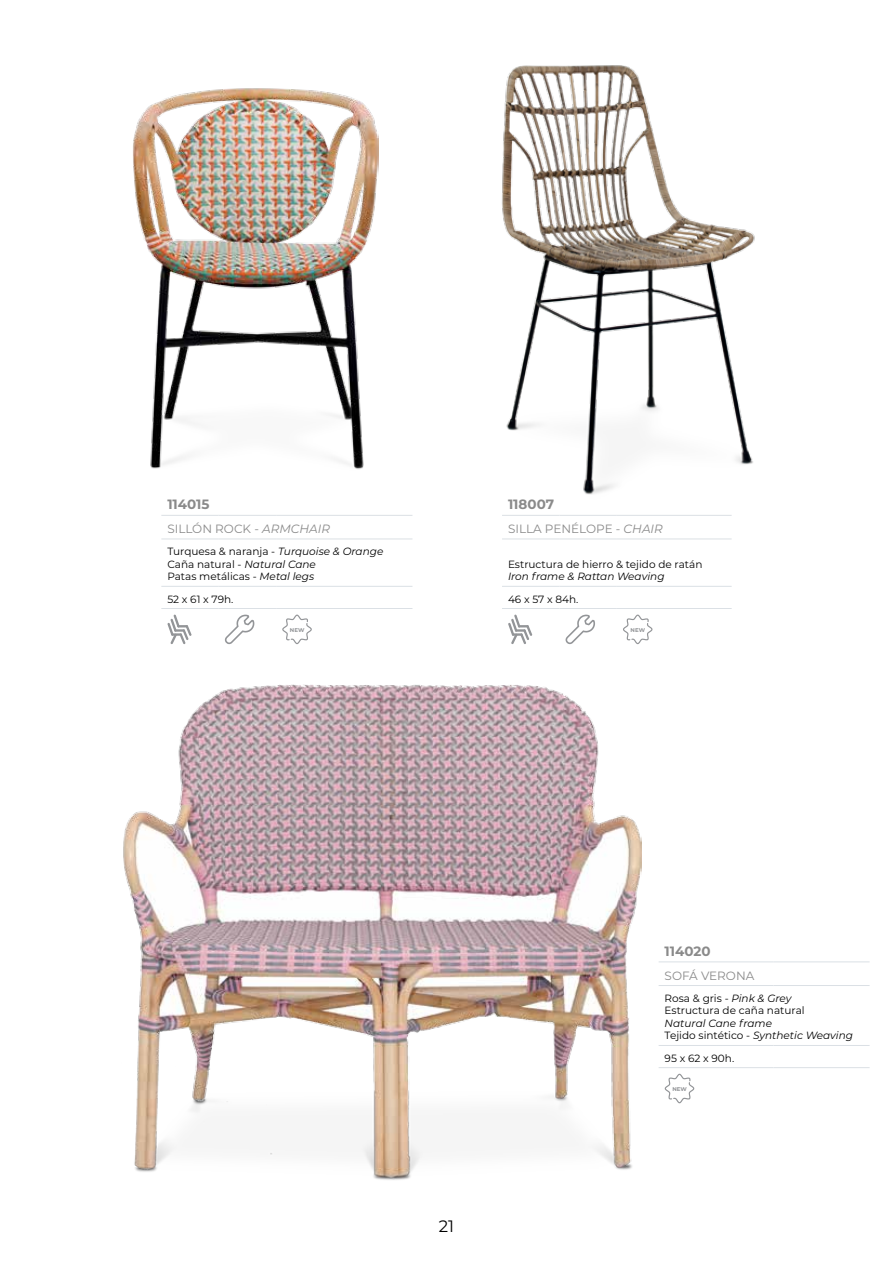
<style>
.page{position:relative;width:893px;height:1263px;background:#fff}
.page>*{position:absolute;margin:0;border:0;box-sizing:border-box;transform-origin:0 0}
.t1{font:16.5px "Montserrat";color:#000}
.t2{font:700 13.5px "Montserrat";color:#8a8a8a}
.t3{font:12px "Montserrat";color:#8a8a8a}
.t4{font:10.5px/12.6px "Montserrat";color:#000}
.t5{font:italic 10.5px/12.6px "Montserrat";color:#000}
.t6{font:700 5.55px "Montserrat";letter-spacing:-.005em;color:#939598}
.s1{font-style:italic}
.s2{font-style:normal}
</style>
<div class="page">
<hr style="left:161px;top:515px;width:58px;height:1px;background:#dbe0e5">
<hr style="left:219px;top:515px;width:57px;height:1px;background:#dbe0e5">
<hr style="left:276px;top:515px;width:136px;height:1px;background:#dbe0e5">
<hr style="left:161px;top:539px;width:58px;height:1px;background:#dbe0e5">
<hr style="left:219px;top:539px;width:57px;height:1px;background:#dbe0e5">
<hr style="left:276px;top:539px;width:136px;height:1px;background:#dbe0e5">
<hr style="left:161px;top:586px;width:58px;height:1px;background:#dbe0e5">
<hr style="left:219px;top:586px;width:57px;height:1px;background:#dbe0e5">
<hr style="left:276px;top:586px;width:136px;height:1px;background:#dbe0e5">
<hr style="left:161px;top:608px;width:58px;height:1px;background:#dbe0e5">
<hr style="left:219px;top:608px;width:57px;height:1px;background:#dbe0e5">
<hr style="left:276px;top:608px;width:136px;height:1px;background:#dbe0e5">
<svg style="left:167px;top:614px;width:25px;height:30px"></svg>
<svg style="left:225px;top:614px;width:29px;height:30px"></svg>
<svg style="left:282px;top:614px;width:30px;height:30px"></svg>
<img style="left:133px;top:88px;width:245px;height:381px">
<img style="left:123px;top:685px;width:518px;height:495px">
<hr style="left:659px;top:962px;width:57px;height:1px;background:#dbe0e5">
<hr style="left:716px;top:962px;width:57px;height:1px;background:#dbe0e5">
<hr style="left:773px;top:962px;width:97px;height:1px;background:#dbe0e5">
<hr style="left:659px;top:985px;width:57px;height:1px;background:#dbe0e5">
<hr style="left:716px;top:985px;width:57px;height:1px;background:#dbe0e5">
<hr style="left:773px;top:985px;width:97px;height:1px;background:#dbe0e5">
<hr style="left:659px;top:1045px;width:57px;height:1px;background:#dbe0e5">
<hr style="left:716px;top:1045px;width:57px;height:1px;background:#dbe0e5">
<hr style="left:773px;top:1045px;width:97px;height:1px;background:#dbe0e5">
<hr style="left:659px;top:1067px;width:57px;height:1px;background:#dbe0e5">
<hr style="left:716px;top:1067px;width:57px;height:1px;background:#dbe0e5">
<hr style="left:773px;top:1067px;width:97px;height:1px;background:#dbe0e5">
<svg style="left:665px;top:1074px;width:29px;height:29px"></svg>
<img style="left:502px;top:65px;width:253px;height:430px">
<hr style="left:502px;top:515px;width:57px;height:1px;background:#dbe0e5">
<hr style="left:559px;top:515px;width:58px;height:1px;background:#dbe0e5">
<hr style="left:617px;top:515px;width:115px;height:1px;background:#dbe0e5">
<hr style="left:502px;top:539px;width:57px;height:1px;background:#dbe0e5">
<hr style="left:559px;top:539px;width:58px;height:1px;background:#dbe0e5">
<hr style="left:617px;top:539px;width:115px;height:1px;background:#dbe0e5">
<hr style="left:502px;top:586px;width:57px;height:1px;background:#dbe0e5">
<hr style="left:559px;top:586px;width:58px;height:1px;background:#dbe0e5">
<hr style="left:617px;top:586px;width:115px;height:1px;background:#dbe0e5">
<hr style="left:502px;top:608px;width:57px;height:1px;background:#dbe0e5">
<hr style="left:559px;top:608px;width:58px;height:1px;background:#dbe0e5">
<hr style="left:617px;top:608px;width:115px;height:1px;background:#dbe0e5">
<svg style="left:508px;top:614px;width:24px;height:30px"></svg>
<svg style="left:565px;top:614px;width:30px;height:30px"></svg>
<svg style="left:623px;top:614px;width:30px;height:30px"></svg>
<p class="t2" style="left:167px;top:495px;width:44px">114015</p>
<p class="t3" style="left:167px;top:520px;width:164px">SILLÓN ROCK - <span class="s1">ARMCHAIR</span></p>
<p class="t4" style="left:167px;top:545px;width:218px">Turquesa &amp; naranja - <span class="s1">Turquoise &amp; Orange<br></span>Caña natural - <span class="s1">Natural Cane<br></span>Patas metálicas - <span class="s1">Metal legs</span></p>
<p class="t4" style="left:167px;top:592px;width:68px">52 x 61 x 79h.</p>
<p class="t6" style="left:290px;top:625px;width:16px">NEW</p>
<p class="t2" style="left:508px;top:495px;width:48px">118007</p>
<p class="t3" style="left:508px;top:520px;width:156px">SILLA PENÉLOPE - <span class="s1">CHAIR</span></p>
<p class="t4" style="left:508px;top:557px;width:196px">Estructura de hierro &amp; tejido de ratán</p>
<p class="t5" style="left:508px;top:570px;width:158px">Iron frame &amp; Rattan Weaving</p>
<p class="t4" style="left:508px;top:592px;width:72px">46 x 57 x 84h.</p>
<p class="t6" style="left:631px;top:625px;width:16px">NEW</p>
<h1 class="t1" style="left:439px;top:1215px;width:17px">21</h1>
<p class="t2" style="left:665px;top:941px;width:48px">114020</p>
<p class="t3" style="left:665px;top:967px;width:91px">SOFÁ VERONA</p>
<p class="t4" style="left:665px;top:991px;width:142px">Rosa &amp; gris - <span class="s1">Pink &amp; Grey<br></span>Estructura de caña natural</p>
<p class="t5" style="left:665px;top:1016px;width:190px">Natural Cane frame<br><span class="s2">Tejido sintético -</span> Synthetic Weaving</p>
<p class="t4" style="left:665px;top:1051px;width:71px">95 x 62 x 90h.</p>
<p class="t6" style="left:672px;top:1085px;width:16px">NEW</p>
</div>
